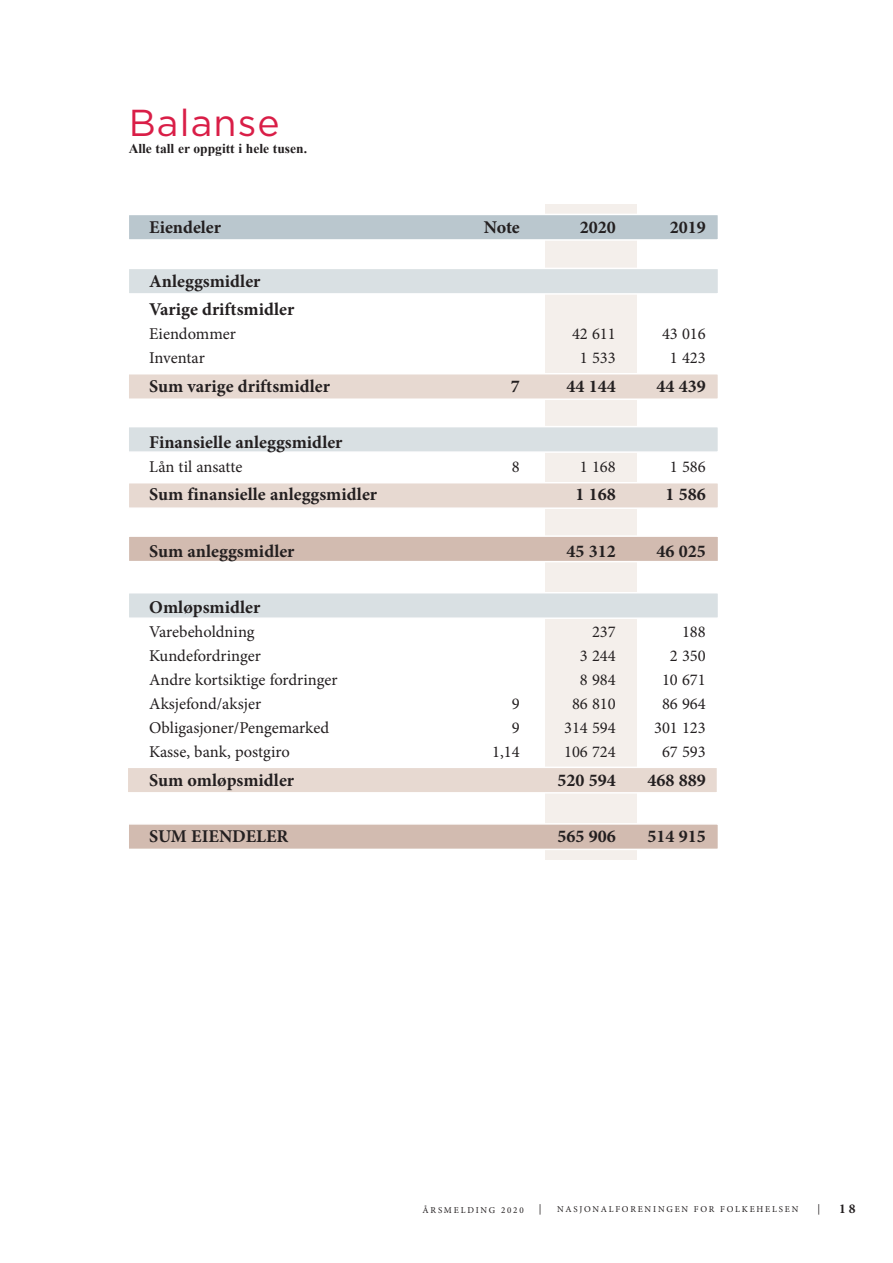
<style>
.page{position:relative;width:893px;height:1263px;background:#fff}
.page>*{position:absolute;margin:0;border:0;box-sizing:border-box;transform-origin:0 0}
.Tittel{font:37.5px "Gotham";letter-spacing:.03em;color:#d91e47}
.Regnskap_mellomsum{font:700 18px "Minion Pro";color:#231f20}
.regnskap_liten_titte{font:700 18px "Minion Pro";color:#231f20}
.regnskap_brød{font:16.5px "Minion Pro";color:#231f20}
.Noter_brød{font:700 13.5px "Times New Roman";color:#231f20}
.t1{font:700 13.5px "Minion Pro";color:#231f20}
.t2{font:10.5px "Minion Pro";color:#231f20}
.t3{font:9px "Minion Pro";letter-spacing:.2em;color:#231f20}
</style>
<div class="page">
<div style="left:546px;top:204px;width:91px;height:656px;background:#f4efeb"></div>
<div style="left:128px;top:268px;width:591px;height:27px;background:#d9e0e3;border:2px solid #fff"></div>
<div style="left:128px;top:592px;width:591px;height:27px;background:#d9e0e3;border:2px solid #fff"></div>
<div style="left:128px;top:214px;width:591px;height:27px;background:#bac7ce;border:2px solid #fff"></div>
<div style="left:128px;top:535px;width:591px;height:27px;background:#d2bbb0;border:2px solid #fff"></div>
<div style="left:127px;top:823px;width:592px;height:27px;background:#d2bbb0;border:2px solid #fff"></div>
<div style="left:127px;top:373px;width:592px;height:27px;background:#e7d9d1;border:2px solid #fff"></div>
<div style="left:128px;top:482px;width:591px;height:27px;background:#e7d9d1;border:2px solid #fff"></div>
<div style="left:127px;top:766px;width:591px;height:27px;background:#e7d9d1;border:2px solid #fff"></div>
<div style="left:127px;top:426px;width:592px;height:27px;background:#d9e0e3;border:2px solid #fff"></div>
<p class="Tittel" style="left:129px;top:99px;width:153px">Balanse</p>
<p class="Noter_brød" style="left:129px;top:139px;width:180px">Alle tall er oppgitt i hele tusen.</p>
<p class="regnskap_liten_titte" style="left:149px;top:214px;width:73px">Eiendeler</p>
<p class="regnskap_liten_titte" style="left:484px;top:214px;width:38px">Note</p>
<p class="regnskap_liten_titte" style="left:580px;top:214px;width:37px">2020</p>
<p class="regnskap_liten_titte" style="left:670px;top:214px;width:37px">2019</p>
<p class="Regnskap_mellomsum" style="left:149px;top:269px;width:113px">Anleggsmidler</p>
<p class="Regnskap_mellomsum" style="left:149px;top:297px;width:147px">Varige driftsmidler</p>
<p class="regnskap_brød" style="left:149px;top:323px;width:88px">Eiendommer</p>
<p class="regnskap_brød" style="left:572px;top:323px;width:45px">42 611</p>
<p class="regnskap_brød" style="left:662px;top:323px;width:45px">43 016</p>
<p class="regnskap_brød" style="left:149px;top:347px;width:57px">Inventar</p>
<p class="regnskap_brød" style="left:580px;top:347px;width:37px">1 533</p>
<p class="regnskap_brød" style="left:670px;top:347px;width:37px">1 423</p>
<p class="Regnskap_mellomsum" style="left:149px;top:373px;width:182px">Sum varige driftsmidler</p>
<p class="Regnskap_mellomsum" style="left:511px;top:373px;width:10px">7</p>
<p class="Regnskap_mellomsum" style="left:566px;top:373px;width:51px">44 144</p>
<p class="Regnskap_mellomsum" style="left:656px;top:373px;width:51px">44 439</p>
<p class="Regnskap_mellomsum" style="left:149px;top:430px;width:195px">Finansielle anleggsmidler</p>
<p class="regnskap_brød" style="left:149px;top:456px;width:95px">Lån til ansatte</p>
<p class="regnskap_brød" style="left:512px;top:456px;width:9px">8</p>
<p class="regnskap_brød" style="left:580px;top:456px;width:37px">1 168</p>
<p class="regnskap_brød" style="left:670px;top:456px;width:37px">1 586</p>
<p class="Regnskap_mellomsum" style="left:149px;top:482px;width:229px">Sum finansielle anleggsmidler</p>
<p class="Regnskap_mellomsum" style="left:575px;top:482px;width:42px">1 168</p>
<p class="Regnskap_mellomsum" style="left:665px;top:482px;width:42px">1 586</p>
<p class="Regnskap_mellomsum" style="left:149px;top:538px;width:147px">Sum anleggsmidler</p>
<p class="Regnskap_mellomsum" style="left:566px;top:538px;width:51px">45 312</p>
<p class="Regnskap_mellomsum" style="left:656px;top:538px;width:51px">46 025</p>
<p class="Regnskap_mellomsum" style="left:149px;top:595px;width:113px">Omløpsmidler</p>
<p class="regnskap_brød" style="left:149px;top:621px;width:107px">Varebeholdning</p>
<p class="regnskap_brød" style="left:592px;top:621px;width:25px">237</p>
<p class="regnskap_brød" style="left:682px;top:621px;width:25px">188</p>
<p class="regnskap_brød" style="left:149px;top:645px;width:113px">Kundefordringer</p>
<p class="regnskap_brød" style="left:580px;top:645px;width:37px">3 244</p>
<p class="regnskap_brød" style="left:670px;top:645px;width:37px">2 350</p>
<p class="regnskap_brød" style="left:149px;top:669px;width:190px">Andre kortsiktige fordringer</p>
<p class="regnskap_brød" style="left:580px;top:669px;width:37px">8 984</p>
<p class="regnskap_brød" style="left:662px;top:669px;width:45px">10 671</p>
<p class="regnskap_brød" style="left:149px;top:693px;width:113px">Aksjefond/aksjer</p>
<p class="regnskap_brød" style="left:512px;top:693px;width:9px">9</p>
<p class="regnskap_brød" style="left:572px;top:693px;width:45px">86 810</p>
<p class="regnskap_brød" style="left:662px;top:693px;width:45px">86 964</p>
<p class="regnskap_brød" style="left:149px;top:717px;width:181px">Obligasjoner/Pengemarked</p>
<p class="regnskap_brød" style="left:512px;top:717px;width:9px">9</p>
<p class="regnskap_brød" style="left:564px;top:717px;width:53px">314 594</p>
<p class="regnskap_brød" style="left:654px;top:717px;width:53px">301 123</p>
<p class="regnskap_brød" style="left:149px;top:741px;width:142px">Kasse, bank, postgiro</p>
<p class="regnskap_brød" style="left:492px;top:741px;width:29px">1,14</p>
<p class="regnskap_brød" style="left:564px;top:741px;width:53px">106 724</p>
<p class="regnskap_brød" style="left:662px;top:741px;width:45px">67 593</p>
<p class="Regnskap_mellomsum" style="left:149px;top:767px;width:146px">Sum omløpsmidler</p>
<p class="Regnskap_mellomsum" style="left:557px;top:767px;width:60px">520 594</p>
<p class="Regnskap_mellomsum" style="left:647px;top:767px;width:60px">468 889</p>
<p class="Regnskap_mellomsum" style="left:149px;top:824px;width:141px">SUM EIENDELER</p>
<p class="Regnskap_mellomsum" style="left:557px;top:824px;width:60px">565 906</p>
<p class="Regnskap_mellomsum" style="left:647px;top:824px;width:60px">514 915</p>
<p class="t3" style="left:423px;top:1204px;width:103px">ÅRSMELDING 2020</p>
<p class="t2" style="left:539px;top:1202px;width:4px">|</p>
<p class="t3" style="left:557px;top:1203px;width:243px">NASJONALFORENINGEN FOR FOLKEHELSEN</p>
<p class="t2" style="left:817px;top:1202px;width:4px">|</p>
<p class="t1" style="left:839px;top:1199px;width:18px">18</p>
</div>
